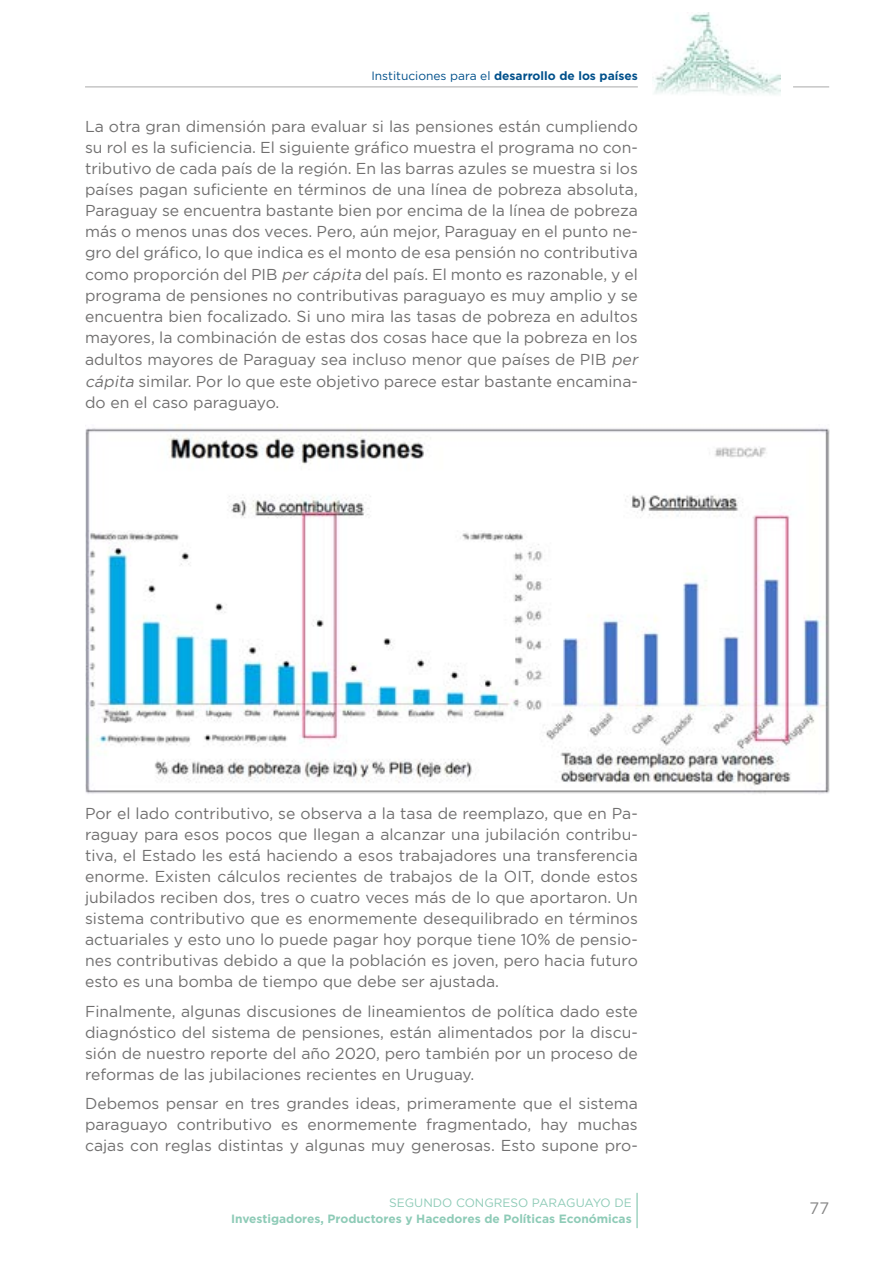
<style>
.page{position:relative;width:893px;height:1263px;background:#fff}
.page>*{position:absolute;margin:0;border:0;box-sizing:border-box;transform-origin:0 0}
.t1{font:16.5px "Homepage Baukasten";color:#878787}
.t2{font:15.75px/21.1px "Homepage Baukasten";color:#706f6f;text-align:justify}
.t3{font:700 12px "Homepage Baukasten";color:#8ecbb7}
.t4{font:700 12px "Homepage Baukasten";color:#00508b}
.t5{font:12px "Homepage Baukasten";color:#8ecbb7}
.s1{font-weight:400}
.s2{font-style:italic}
</style>
<div class="page">
<hr style="left:636px;top:1193px;width:2px;height:35px;background:#a1d3c2">
<img style="left:653px;top:13px;width:128px;height:82px">
<hr style="left:85px;top:86px;width:553px;height:2px;background:#c6c6c6">
<hr style="left:793px;top:86px;width:36px;height:2px;background:#c6c6c6">
<img style="left:85px;top:424px;width:744px;height:370px">
<p class="t4" style="left:371px;top:69px;width:268px"><span class="s1">Instituciones para el</span> desarrollo de los países</p>
<p class="t2" style="left:85px;top:116px;width:557px;text-align:left">La otra gran dimensión para evaluar si las pensiones están cumpliendo su rol es la suficiencia. El siguiente gráfico muestra el programa no con&shy;tributivo de cada país de la región. En las barras azules se muestra si los países pagan suficiente en términos de una línea de pobreza absoluta, Paraguay se encuentra bastante bien por encima de la línea de pobreza más o menos unas dos veces. Pero, aún mejor, Paraguay en el punto ne&shy;gro del gráfico, lo que indica es el monto de esa pensión no contributiva como proporción del PIB <span class="s2">per cápita</span> del país. El monto es razonable, y el programa de pensiones no contributivas paraguayo es muy amplio y se encuentra bien focalizado. Si uno mira las tasas de pobreza en adultos mayores, la combinación de estas dos cosas hace que la pobreza en los adultos mayores de Paraguay sea incluso menor que países de PIB <span class="s2">per cápita</span> similar. Por lo que este objetivo parece estar bastante encamina&shy;do en el caso paraguayo.</p>
<p class="t2" style="left:85px;top:803px;width:554px">Por el lado contributivo, se observa a la tasa de reemplazo, que en Pa&shy;raguay para esos pocos que llegan a alcanzar una jubilación contribu&shy;tiva, el Estado les está haciendo a esos trabajadores una transferencia enorme. Existen cálculos recientes de trabajos de la OIT, donde estos jubilados reciben dos, tres o cuatro veces más de lo que aportaron. Un sistema contributivo que es enormemente desequilibrado en términos actuariales y esto uno lo puede pagar hoy porque tiene 10% de pensio&shy;nes contributivas debido a que la población es joven, pero hacia futuro esto es una bomba de tiempo que debe ser ajustada.</p>
<p class="t2" style="left:85px;top:1000px;width:554px">Finalmente, algunas discusiones de lineamientos de política dado este diagnóstico del sistema de pensiones, están alimentados por la discu&shy;sión de nuestro reporte del año 2020, pero también por un proceso de reformas de las jubilaciones recientes en Uruguay.</p>
<p class="t2" style="left:85px;top:1093px;width:554px">Debemos pensar en tres grandes ideas, primeramente que el sistema paraguayo contributivo es enormemente fragmentado, hay muchas cajas con reglas distintas y algunas muy generosas. Esto supone pro-</p>
<p class="t5" style="left:389px;top:1196px;width:244px">SEGUNDO CONGRESO PARAGUAYO DE</p>
<p class="t3" style="left:231px;top:1212px;width:402px">Investigadores, Productores y Hacedores de Políticas Económicas</p>
<p class="t1" style="left:809px;top:1199px;width:21px">77</p>
</div>
